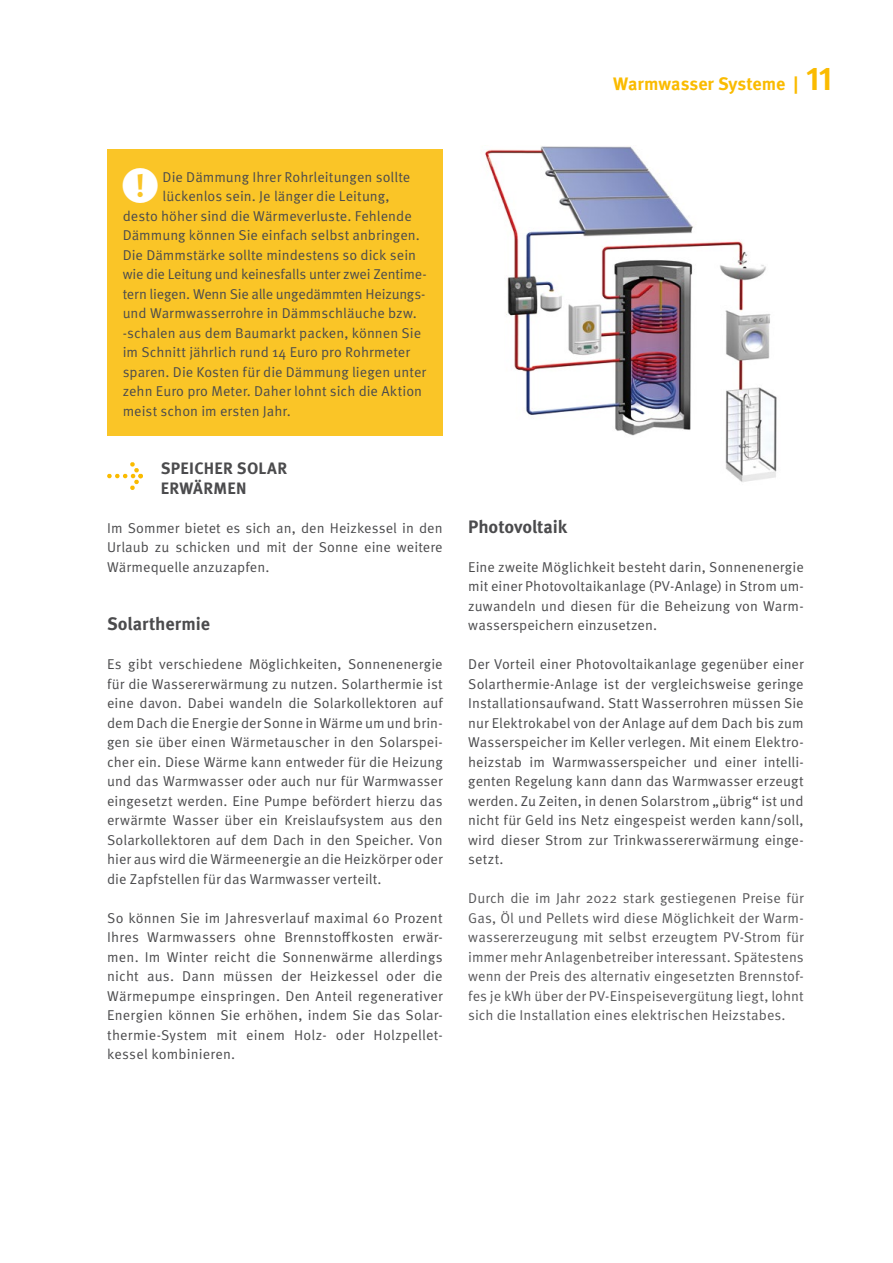
<style>
.page{position:relative;width:893px;height:1263px;background:#fff}
.page>*{position:absolute;margin:0;border:0;box-sizing:border-box;transform-origin:0 0}
.t1{font:700 18px "Meta OT";letter-spacing:-.01em;color:#4b4b4d}
.t2{font:700 18px "Meta OT";letter-spacing:-.005em;color:#fabb00}
.t3{font:700 16.5px/19.5px "Meta OT";letter-spacing:.015em;color:#4b4b4d}
.t4{font:14.25px/19.5px "Meta OT Norm";color:#4b4b4d;text-align:justify}
.t5{font:14.25px/19.5px "Meta OT Norm";letter-spacing:.005em;color:#58585a;text-align:justify}
.t6{font:14.25px "Meta OT Norm";letter-spacing:-.02em;color:#4b4b4d}
.s1{font-size:33px}
</style>
<div class="page">
<svg style="left:107px;top:462px;width:36px;height:28px"></svg>
<img style="left:485px;top:146px;width:292px;height:336px">
<div style="left:107px;top:149px;width:336px;height:286px;background:#fac527"></div>
<p class="t2" style="left:613px;top:73px;width:221px">Warmwasser Systeme | <span class="s1">11</span></p>
<p class="t4" style="left:163px;top:167px;width:249px">Die Dämmung Ihrer Rohrleitungen sollte</p>
<p class="t4" style="left:163px;top:187px;width:228px">lückenlos sein. Je länger die Leitung,</p>
<p class="t4" style="left:123px;top:206px;width:291px">desto höher sind die Wärmeverluste. Fehlende</p>
<p class="t4" style="left:123px;top:226px;width:299px">Dämmung können Sie einfach selbst anbringen.</p>
<p class="t4" style="left:123px;top:245px;width:295px">Die Dämmstärke sollte mindestens so dick sein</p>
<p class="t4" style="left:123px;top:265px;width:305px">wie die Leitung und keinesfalls unter zwei Zentime-</p>
<p class="t6" style="left:123px;top:285px;width:304px">tern liegen. Wenn Sie alle ungedämmten Heizungs-</p>
<p class="t4" style="left:123px;top:304px;width:296px">und Warmwasserrohre in Dämmschläuche bzw.</p>
<p class="t4" style="left:123px;top:323px;width:300px">-schalen aus dem Baumarkt packen, können Sie</p>
<p class="t4" style="left:123px;top:343px;width:289px">im Schnitt jährlich rund 14 Euro pro Rohrmeter</p>
<p class="t4" style="left:123px;top:362px;width:305px">sparen. Die Kosten für die Dämmung liegen unter</p>
<p class="t4" style="left:123px;top:382px;width:301px">zehn Euro pro Meter. Daher lohnt sich die Aktion</p>
<p class="t4" style="left:123px;top:401px;width:170px">meist schon im ersten Jahr.</p>
<p class="t3" style="left:161px;top:459px;width:128px">SPEICHER SOLAR<br>ERWÄRMEN</p>
<p class="t4" style="left:107px;top:518px;width:337px">Im Sommer bietet es sich an, den Heizkessel in den Urlaub zu schicken und mit der Sonne eine weitere Wärmequelle anzuzapfen.</p>
<p class="t1" style="left:107px;top:613px;width:104px">Solarthermie</p>
<p class="t4" style="left:107px;top:655px;width:337px">Es gibt verschiedene Möglichkeiten, Sonnenenergie für die Wassererwärmung zu nutzen. Solarthermie ist eine davon. Dabei wandeln die Solarkollektoren auf dem Dach die Energie der Sonne in Wärme um und brin&shy;gen sie über einen Wärmetauscher in den Solarspei&shy;cher ein. Diese Wärme kann entweder für die Heizung und das Warmwasser oder auch nur für Warmwasser eingesetzt werden. Eine Pumpe befördert hierzu das erwärmte Wasser über ein Kreislaufsystem aus den Solarkollektoren auf dem Dach in den Speicher. Von hier aus wird die Wärmeenergie an die Heizkörper oder die Zapfstellen für das Warmwasser verteilt.</p>
<p class="t4" style="left:107px;top:908px;width:337px">So können Sie im Jahresverlauf maximal 60 Prozent Ihres Warmwassers ohne Brennstoffkosten erwär&shy;men. Im Winter reicht die Sonnenwärme allerdings nicht aus. Dann müssen der Heizkessel oder die Wärmepumpe einspringen. Den Anteil regenerativer Energien können Sie erhöhen, indem Sie das Solar&shy;thermie-System mit einem Holz- oder Holzpellet&shy;kessel kombinieren.</p>
<p class="t1" style="left:468px;top:515px;width:100px">Photovoltaik</p>
<p class="t4" style="left:468px;top:557px;width:337px">Eine zweite Möglichkeit besteht darin, Sonnenenergie mit einer Photovoltaikanlage (PV-Anlage) in Strom um&shy;zuwandeln und diesen für die Beheizung von Warm&shy;wasserspeichern einzusetzen.</p>
<p class="t4" style="left:468px;top:655px;width:337px">Der Vorteil einer Photovoltaikanlage gegenüber einer Solarthermie-Anlage ist der vergleichsweise geringe Installationsaufwand. Statt Wasserrohren müssen Sie nur Elektrokabel von der Anlage auf dem Dach bis zum Wasserspeicher im Keller verlegen. Mit einem Elektro&shy;heizstab im Warmwasserspeicher und einer intelli&shy;genten Regelung kann dann das Warmwasser erzeugt werden. Zu Zeiten, in denen Solarstrom „übrig“ ist und nicht für Geld ins Netz eingespeist werden kann/soll, wird dieser Strom zur Trinkwassererwärmung einge&shy;setzt.</p>
<p class="t5" style="left:468px;top:889px;width:337px">Durch die im Jahr 2022 stark gestiegenen Preise für Gas, Öl und Pellets wird diese Möglichkeit der Warm&shy;wassererzeugung mit selbst erzeugtem PV-Strom für immer mehr Anlagenbetreiber interessant. Spätestens wenn der Preis des alternativ eingesetzten Brennstof&shy;fes je kWh über der PV-Einspeisevergütung liegt, lohnt sich die Installation eines elektrischen Heizstabes.</p>
</div>
